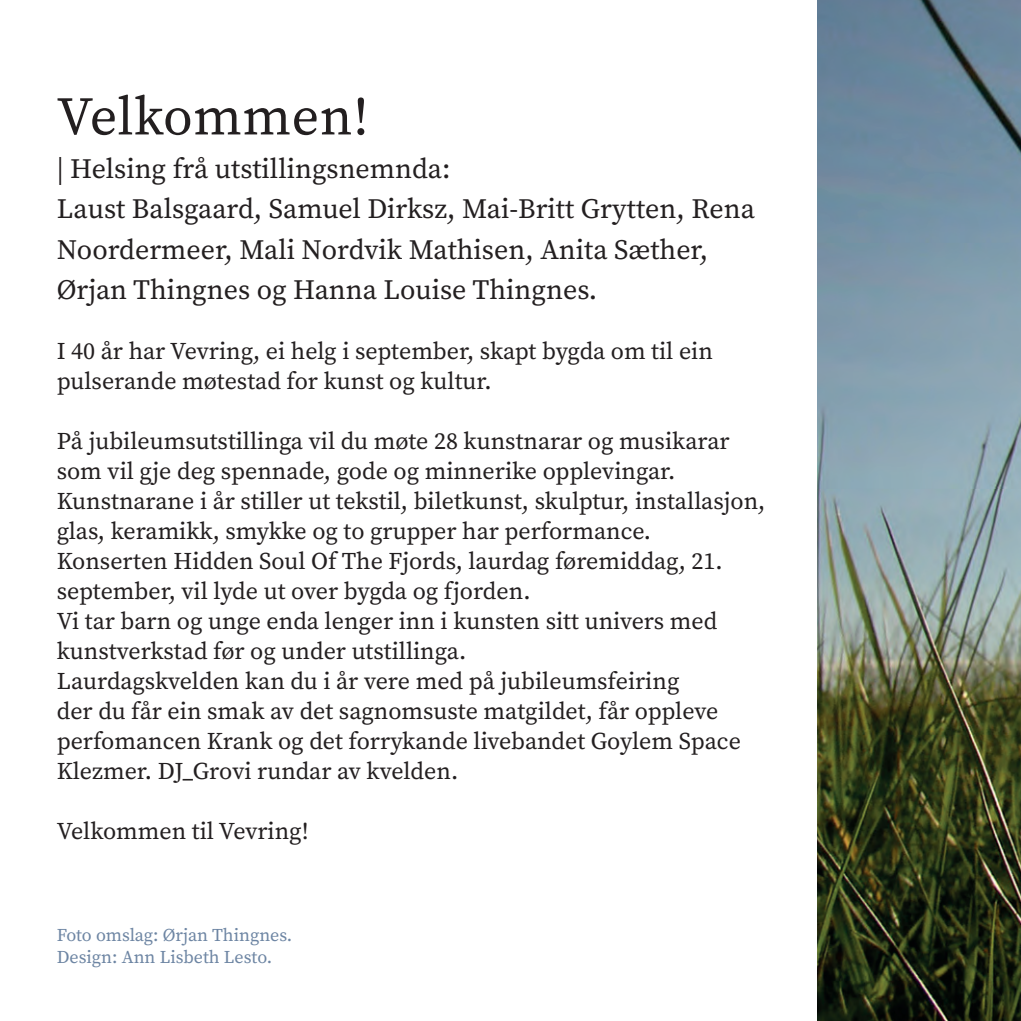
<style>
.page{position:relative;width:1021px;height:1021px;background:#fff}
.page>*{position:absolute;margin:0;border:0;box-sizing:border-box;transform-origin:0 0}
.Headline_-_27pt{font:54px "Source Serif Pro";letter-spacing:.01em;color:#231f20}
.Headline_-_27pt-2{font:28px/40px "Source Serif Pro";color:#231f20}
.Section_Body_Text{font:24px/30px "Source Serif Pro";color:#231f20}
.Bildetekst{font:18px "Source Serif Pro";color:#6d85a3}
</style>
<div class="page">
<img style="left:817px;top:0;width:203px;height:1020px">
<p class="Headline_-_27pt" style="left:57px;top:80px;width:313px">Velkommen!</p>
<p class="Headline_-_27pt-2" style="left:57px;top:149px;width:395px">| Helsing frå utstillingsnemnda:</p>
<p class="Headline_-_27pt-2" style="left:57px;top:189px;width:699px">Laust Balsgaard, Samuel Dirksz, Mai-Britt Grytten, Rena<br>Noordermeer, Mali Nordvik Mathisen, Anita Sæther,<br>Ørjan Thingnes og Hanna Louise Thingnes.</p>
<p class="Section_Body_Text" style="left:57px;top:335px;width:657px">I 40 år har Vevring, ei helg i september, skapt bygda om til ein pulserande møtestad for kunst og kultur.</p>
<p class="Section_Body_Text" style="left:57px;top:425px;width:674px">På jubileumsutstillinga vil du møte 28 kunstnarar og musikarar som vil gje deg spennade, gode og minnerike opplevingar.</p>
<p class="Section_Body_Text" style="left:57px;top:485px;width:710px">Kunstnarane i år stiller ut tekstil, biletkunst, skulptur, installasjon, glas, keramikk, smykke og to grupper har performance.<br>Konserten Hidden Soul Of The Fjords, laurdag føremiddag, 21. september, vil lyde ut over bygda og fjorden.</p>
<p class="Section_Body_Text" style="left:57px;top:605px;width:662px">Vi tar barn og unge enda lenger inn i kunsten sitt univers med kunstverkstad før og under utstillinga.</p>
<p class="Section_Body_Text" style="left:57px;top:665px;width:685px">Laurdagskvelden kan du i år vere med på jubileumsfeiring<br>der du får ein smak av det sagnomsuste matgildet, får oppleve perfomancen Krank og det forrykande livebandet Goylem Space Klezmer. DJ_Grovi rundar av kvelden.</p>
<p class="Section_Body_Text" style="left:57px;top:815px;width:253px">Velkommen til Vevring!</p>
<p class="Bildetekst" style="left:57px;top:922px;width:237px">Foto omslag: Ørjan Thingnes.</p>
<p class="Bildetekst" style="left:57px;top:944px;width:217px">Design: Ann Lisbeth Lesto.</p>
</div>
